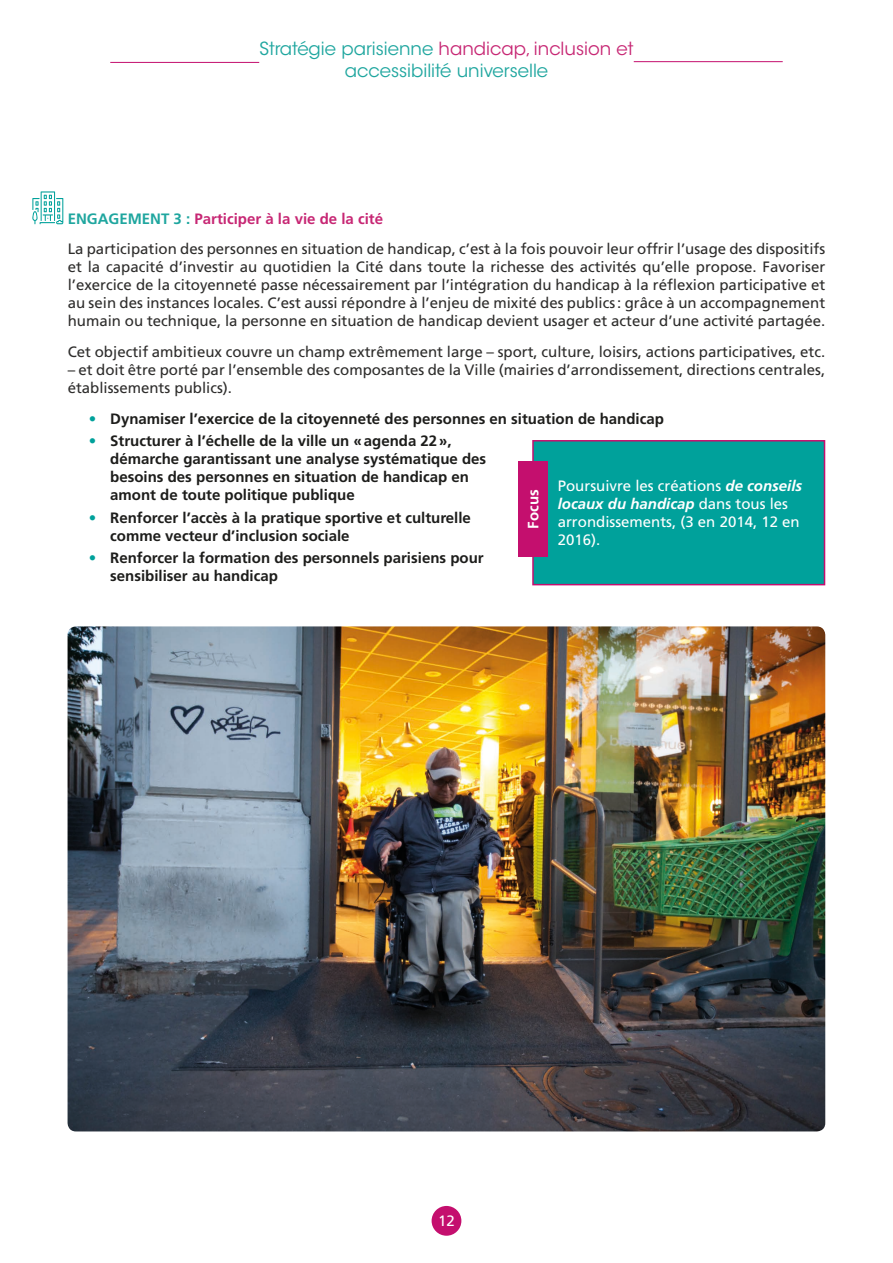
<style>
.page{position:relative;width:893px;height:1263px;background:#fff}
.page>*{position:absolute;margin:0;border:0;box-sizing:border-box;transform-origin:0 0}
.t1{font:18px/21.6px "ITC Avant Garde Std";color:#1fa69f;text-align:center}
.t2{font:15px/18px "Frutiger LT Std";color:#2e2d2c}
.t3{font:700 15px/18px "Frutiger LT Std";color:#1d1d1b}
.t4{font:15px/18px "Frutiger LT Std";color:#fff}
.t5{font:700 15px "Frutiger LT Std";color:#fff}
.s1{color:#c72774}
.s2{font-weight:700;color:#1fa69f}
.s3{font-weight:700;color:#c72774}
.s4{color:#00a19b}
.s5{font-weight:700;font-style:italic}
</style>
<div class="page">
<div style="left:431px;top:1205px;width:30px;height:30px;background:#c40f6e;border-radius:50%"></div>
<hr style="left:633px;top:61px;width:149px;height:1px;background:#c40f6e">
<hr style="left:110px;top:62px;width:149px;height:1px;background:#c40f6e">
<img style="left:67px;top:626px;width:757px;height:505px">
<div style="left:532px;top:440px;width:292px;height:144px;background:#00a19b"></div>
<div style="left:532px;top:440px;width:292px;height:145px;border:2px solid #c40f6e"></div>
<div style="left:518px;top:461px;width:29px;height:95px;background:#c40f6e"></div>
<svg style="left:32px;top:191px;width:31px;height:33px"></svg>
<p class="t1" style="left:259px;top:38px;width:375px">Stratégie parisienne <span class="s1">handicap, inclusion et </span>accessibilité universelle</p>
<p class="t2" style="left:68px;top:203px;width:758px;line-height:30.8px"><span class="s2">ENGAGEMENT 3 :</span> <span class="s3">Participer à la vie de la cité<br></span>La participation des personnes en situation de handicap, c’est à la fois pouvoir leur offrir l’usage des dispositifs</p>
<p class="t2" style="left:68px;top:258px;width:758px;text-align:justify">et la capacité d’investir au quotidien la Cité dans toute la richesse des activités qu’elle propose. Favoriser l’exercice de la citoyenneté passe nécessairement par l’intégration du handicap à la réflexion participative et au sein des instances locales. C’est aussi répondre à l’enjeu de mixité des publics: grâce à un accompagnement humain ou technique, la personne en situation de handicap devient usager et acteur d’une activité partagée.</p>
<p class="t2" style="left:68px;top:343px;width:758px">Cet objectif ambitieux couvre un champ extrêmement large – sport, culture, loisirs, actions participatives, etc.</p>
<p class="t2" style="left:68px;top:361px;width:758px">– et doit être porté par l’ensemble des composantes de la Ville (mairies d’arrondissement, directions centrales, établissements publics).</p>
<p class="t3" style="left:89px;top:410px;width:576px"><span class="s4">•</span> Dynamiser l’exercice de la citoyenneté des personnes en situation de handicap</p>
<p class="t3" style="left:110px;top:432px;width:377px;text-indent:-21px"><span class="s4">•</span> Structurer à l’échelle de la ville un «agenda 22», démarche garantissant une analyse systématique des besoins des personnes en situation de handicap en amont de toute politique publique</p>
<p class="t3" style="left:110px;top:508px;width:362px;text-indent:-21px"><span class="s4">•</span> Renforcer l’accès à la pratique sportive et culturelle comme vecteur d’inclusion sociale</p>
<p class="t3" style="left:110px;top:548px;width:375px;text-indent:-21px"><span class="s4">•</span> Renforcer la formation des personnels parisiens pour sensibiliser au handicap</p>
<p class="t4" style="left:557px;top:477px;width:246px">Poursuivre les créations <span class="s5">de conseils locaux du handicap</span> dans tous les arrondissements, (3 en 2014, 12 en<br>2016).</p>
<p class="t5" style="left:524px;top:528px;width:41px;rotate:-90deg">Focus</p>
<p class="t4" style="left:438px;top:1211px;width:18px">12</p>
</div>
